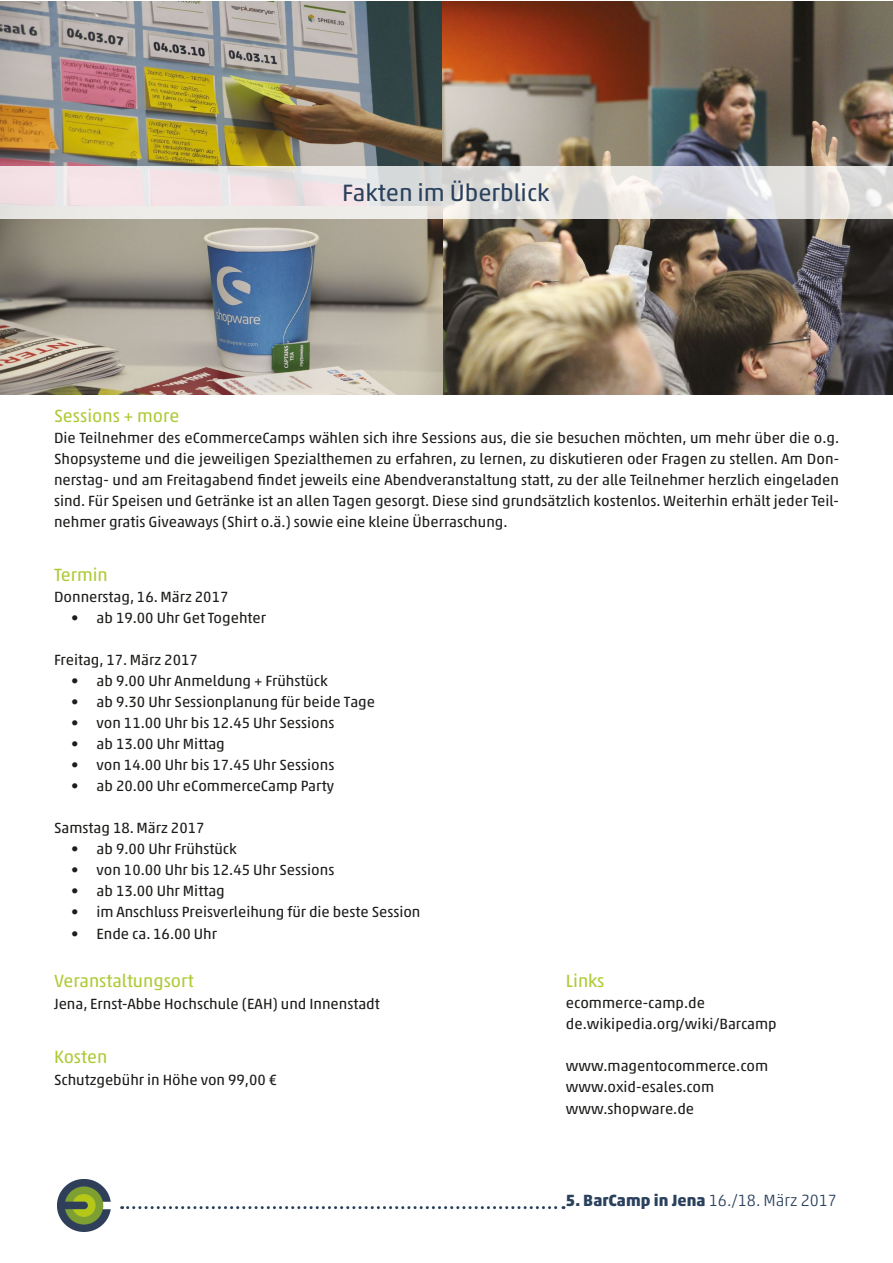
<style>
.page{position:relative;width:893px;height:1263px;background:#fff}
.page>*{position:absolute;margin:0;border:0;box-sizing:border-box;transform-origin:0 0}
.t1{font:24px "Akko Pro";color:#2a415d}
.t2{font:18px "Akko Pro";color:#aeca37}
.t3{font:700 16.5px "Akko Pro";color:#2a415d}
.t4{font:15px/21px "Akko Pro";color:#1d1d1b}
.s1{font-weight:300}
</style>
<div class="page">
<svg style="left:122px;top:1206px;width:442px;height:3px"></svg>
<img style="left:58px;top:1179px;width:52px;height:53px">
<img style="left:0;top:2px;width:442px;height:164px">
<img style="left:442px;top:2px;width:451px;height:393px">
<img style="left:0;top:218px;width:442px;height:177px">
<svg style="left:0;top:166px;width:893px;height:52px"></svg>
<h1 class="t1" style="left:342px;top:179px;width:209px">Fakten im Überblick</h1>
<p class="t2" style="left:54px;top:405px;width:127px">Sessions + more</p>
<p class="t4" style="left:54px;top:427px;width:787px;text-align:justify">Die Teilnehmer des eCommerceCamps wählen sich ihre Sessions aus, die sie besuchen möchten, um mehr über die o.g.<br>Shopsysteme und die jeweiligen Spezialthemen zu erfahren, zu lernen, zu diskutieren oder Fragen zu stellen. Am Don&shy;nerstag- und am Freitagabend findet jeweils eine Abendveranstaltung statt, zu der alle Teilnehmer herzlich eingeladen sind. Für Speisen und Getränke ist an allen Tagen gesorgt. Diese sind grundsätzlich kostenlos. Weiterhin erhält jeder Teil&shy;nehmer gratis Giveaways (Shirt o.ä.) sowie eine kleine Überraschung.</p>
<p class="t2" style="left:54px;top:564px;width:55px">Termin</p>
<p class="t4" style="left:54px;top:586px;width:176px">Donnerstag, 16. März 2017</p>
<p class="t4" style="left:71px;top:607px;width:197px">• ab 19.00 Uhr Get Togehter</p>
<p class="t4" style="left:54px;top:649px;width:145px">Freitag, 17. März 2017</p>
<p class="t4" style="left:71px;top:670px;width:258px">• ab 9.00 Uhr Anmeldung + Frühstück</p>
<p class="t4" style="left:71px;top:691px;width:306px">• ab 9.30 Uhr Sessionplanung für beide Tage</p>
<p class="t4" style="left:71px;top:712px;width:265px">• von 11.00 Uhr bis 12.45 Uhr Sessions</p>
<p class="t4" style="left:71px;top:733px;width:155px">• ab 13.00 Uhr Mittag</p>
<p class="t4" style="left:71px;top:754px;width:265px">• von 14.00 Uhr bis 17.45 Uhr Sessions</p>
<p class="t4" style="left:71px;top:775px;width:265px">• ab 20.00 Uhr eCommerceCamp Party</p>
<p class="t4" style="left:54px;top:817px;width:152px">Samstag 18. März 2017</p>
<p class="t4" style="left:71px;top:838px;width:167px">• ab 9.00 Uhr Frühstück</p>
<p class="t4" style="left:71px;top:859px;width:265px">• von 10.00 Uhr bis 12.45 Uhr Sessions</p>
<p class="t4" style="left:71px;top:880px;width:155px">• ab 13.00 Uhr Mittag</p>
<p class="t4" style="left:71px;top:901px;width:351px">• im Anschluss Preisverleihung für die beste Session</p>
<p class="t4" style="left:71px;top:923px;width:148px">• Ende ca. 16.00 Uhr</p>
<p class="t2" style="left:54px;top:970px;width:141px">Veranstaltungsort</p>
<p class="t4" style="left:54px;top:993px;width:327px">Jena, Ernst-Abbe Hochschule (EAH) und Innenstadt</p>
<p class="t2" style="left:54px;top:1046px;width:55px">Kosten</p>
<p class="t4" style="left:54px;top:1069px;width:225px">Schutzgebühr in Höhe von 99,00 €</p>
<p class="t2" style="left:566px;top:970px;width:40px">Links</p>
<p class="t4" style="left:566px;top:992px;width:212px">ecommerce-camp.de de.wikipedia.org/wiki/Barcamp</p>
<p class="t4" style="left:566px;top:1055px;width:204px">www.magentocommerce.com www.oxid-esales.com www.shopware.de</p>
<p class="t3" style="left:566px;top:1190px;width:272px">5. BarCamp in Jena <span class="s1">16./18. März 2017</span></p>
</div>
